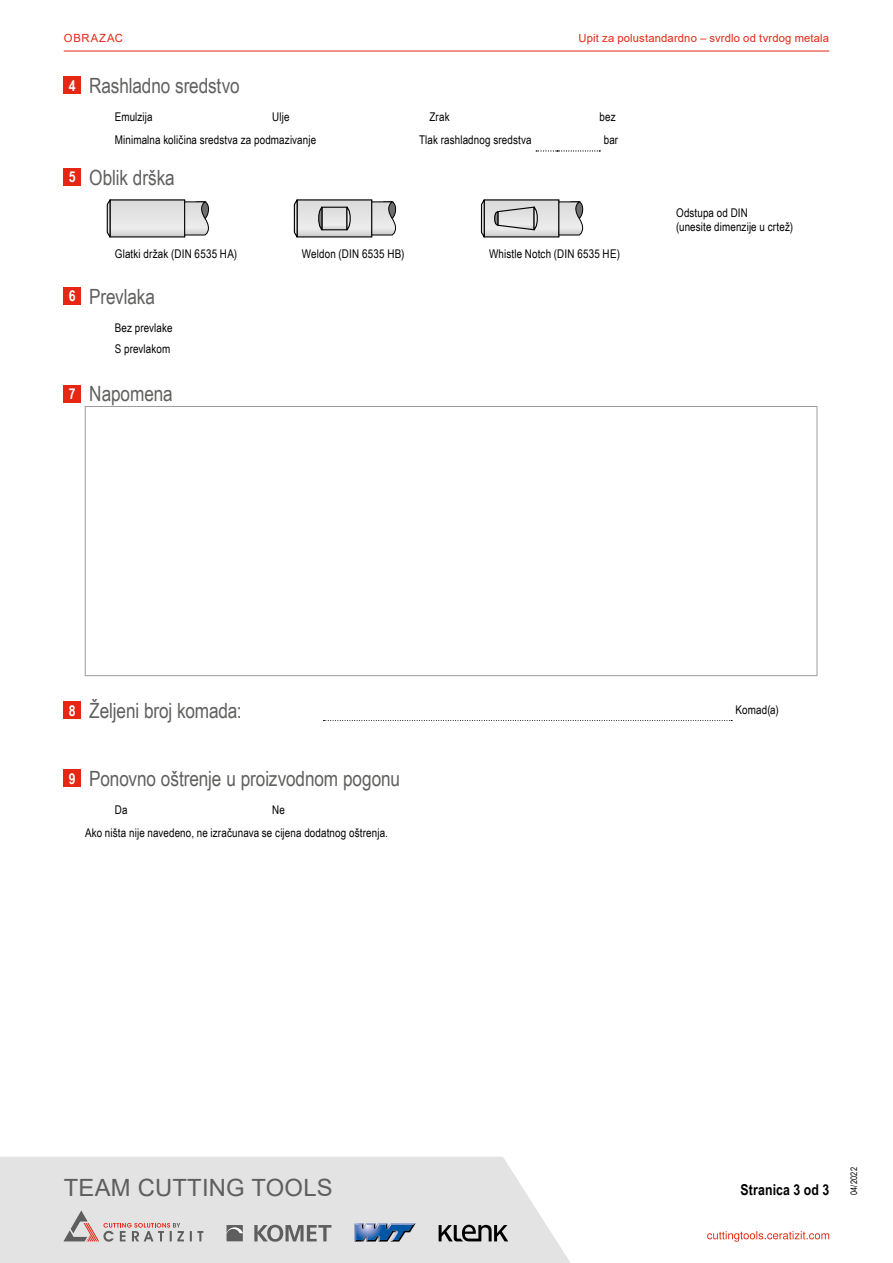
<style>
.page{position:relative;width:893px;height:1263px;background:#fff}
.page>*{position:absolute;margin:0;border:0;box-sizing:border-box;transform-origin:0 0}
.t1{font:23.85px "Arial";letter-spacing:.01em;color:#5f5e5e}
.t2{font:21px "Arial Narrow";letter-spacing:-.005em;color:#60605f}
.t3{font:700 15px "Arial Narrow";letter-spacing:.01em;color:#000}
.t4{font:12px/14.4px "Arial Narrow";letter-spacing:.01em;color:#000}
.t5{font:11.25px "Arial";letter-spacing:.015em;color:#e52713}
.t6{font:11.25px "Arial";letter-spacing:.075em;color:#e52713}
.t7{font:9px "Arial Narrow";letter-spacing:.025em;color:#000}
.s1{font-weight:700;font-size:15px;color:#fff}
</style>
<div class="page">
<hr style="left:64px;top:51px;width:765px;height:1px;background:#e52713">
<svg style="left:0;top:1157px;width:570px;height:106px;background:#e4e4e4"></svg>
<svg style="left:63px;top:1210px;width:140px;height:31px;background:#d2c8c8"></svg>
<svg style="left:254px;top:1225px;width:77px;height:17px"></svg>
<svg style="left:226px;top:1225px;width:17px;height:16px"></svg>
<svg style="left:439px;top:1225px;width:69px;height:16px"></svg>
<svg style="left:354px;top:1223px;width:62px;height:18px"></svg>
<svg style="left:707px;top:1231px;width:122px;height:11px"></svg>
<div style="left:85px;top:406px;width:732px;height:270px;border:1px solid #9d9d9c"></div>
<svg style="left:112px;top:199px;width:74px;height:39px"></svg>
<div style="left:110px;top:200px;width:75px;height:37px;background:#e3e3e2"></div>
<svg style="left:106px;top:199px;width:6px;height:39px"></svg>
<svg style="left:184px;top:201px;width:25px;height:35px"></svg>
<svg style="left:289px;top:198px;width:112px;height:41px"></svg>
<svg style="left:299px;top:201px;width:71px;height:34px;background:#dfdede"></svg>
<svg style="left:293px;top:198px;width:6px;height:40px"></svg>
<svg style="left:371px;top:201px;width:30px;height:35px"></svg>
<div style="left:322px;top:207px;width:25px;height:23px;background:#e4e3e3"></div>
<div style="left:321px;top:207px;width:26px;height:23px;border:1px solid #000"></div>
<svg style="left:346px;top:206px;width:5px;height:25px"></svg>
<svg style="left:318px;top:206px;width:5px;height:25px"></svg>
<svg style="left:486px;top:199px;width:74px;height:39px"></svg>
<svg style="left:484px;top:200px;width:75px;height:37px;background:#d3d2d2"></svg>
<svg style="left:480px;top:199px;width:6px;height:39px"></svg>
<svg style="left:494px;top:206px;width:44px;height:25px"></svg>
<svg style="left:558px;top:201px;width:26px;height:35px"></svg>
<div style="left:64px;top:287px;width:17px;height:17px;background:#e52713"></div>
<div style="left:64px;top:701px;width:17px;height:17px;background:#e52713"></div>
<div style="left:64px;top:769px;width:17px;height:17px;background:#e52713"></div>
<svg style="left:324px;top:720px;width:408px;height:1px"></svg>
<div style="left:64px;top:385px;width:17px;height:17px;background:#e52713"></div>
<div style="left:64px;top:168px;width:17px;height:17px;background:#e52713"></div>
<div style="left:64px;top:77px;width:17px;height:17px;background:#e52713"></div>
<svg style="left:536px;top:151px;width:64px;height:1px"></svg>
<p class="t6" style="left:64px;top:31px;width:61px">OBRAZAC</p>
<p class="t5" style="left:579px;top:31px;width:252px">Upit za polustandardno – svrdlo od tvrdog metala</p>
<h2 class="t2" style="left:69px;top:70px;width:172px"><span class="s1">4</span> Rashladno sredstvo</h2>
<p class="t4" style="left:115px;top:109px;width:39px">Emulzija</p>
<p class="t4" style="left:272px;top:109px;width:19px">Ulje</p>
<p class="t4" style="left:429px;top:109px;width:22px">Zrak</p>
<p class="t4" style="left:600px;top:109px;width:18px">bez</p>
<p class="t4" style="left:115px;top:132px;width:203px">Minimalna količina sredstva za podmazivanje</p>
<p class="t4" style="left:419px;top:132px;width:114px">Tlak rashladnog sredstva</p>
<p class="t4" style="left:604px;top:132px;width:16px">bar</p>
<h2 class="t2" style="left:69px;top:162px;width:107px"><span class="s1">5</span> Oblik drška</h2>
<p class="t4" style="left:115px;top:246px;width:124px">Glatki držak (DIN 6535 HA)</p>
<p class="t4" style="left:302px;top:246px;width:104px">Weldon (DIN 6535 HB)</p>
<p class="t4" style="left:489px;top:246px;width:132px">Whistle Notch (DIN 6535 HE)</p>
<h2 class="t2" style="left:69px;top:281px;width:88px"><span class="s1">6</span> Prevlaka</h2>
<p class="t4" style="left:115px;top:320px;width:59px">Bez prevlake</p>
<p class="t4" style="left:115px;top:342px;width:57px">S prevlakom</p>
<h2 class="t2" style="left:69px;top:379px;width:105px"><span class="s1">7</span> Napomena</h2>
<p class="t4" style="left:676px;top:205px;width:119px">Odstupa od DIN<br>(unesite dimenzije u crtež)</p>
<h2 class="t2" style="left:69px;top:695px;width:174px"><span class="s1">8</span> Željeni broj komada:</h2>
<h2 class="t2" style="left:69px;top:763px;width:333px"><span class="s1">9</span> Ponovno oštrenje u proizvodnom pogonu</h2>
<p class="t4" style="left:85px;top:798px;width:304px;line-height:22.4px;text-indent:187px">Ne<br>Ako ništa nije navedeno, ne izračunava se cijena dodatnog oštrenja.</p>
<p class="t4" style="left:115px;top:802px;width:14px">Da</p>
<p class="t4" style="left:736px;top:702px;width:45px">Komad(a)</p>
<h1 class="t1" style="left:64px;top:1171px;width:270px">TEAM CUTTING TOOLS</h1>
<p class="t3" style="left:741px;top:1179px;width:90px">Stranica 3 od 3</p>
<p class="t7" style="left:847px;top:1195px;width:30px;rotate:-90deg">04/2022</p>
</div>
